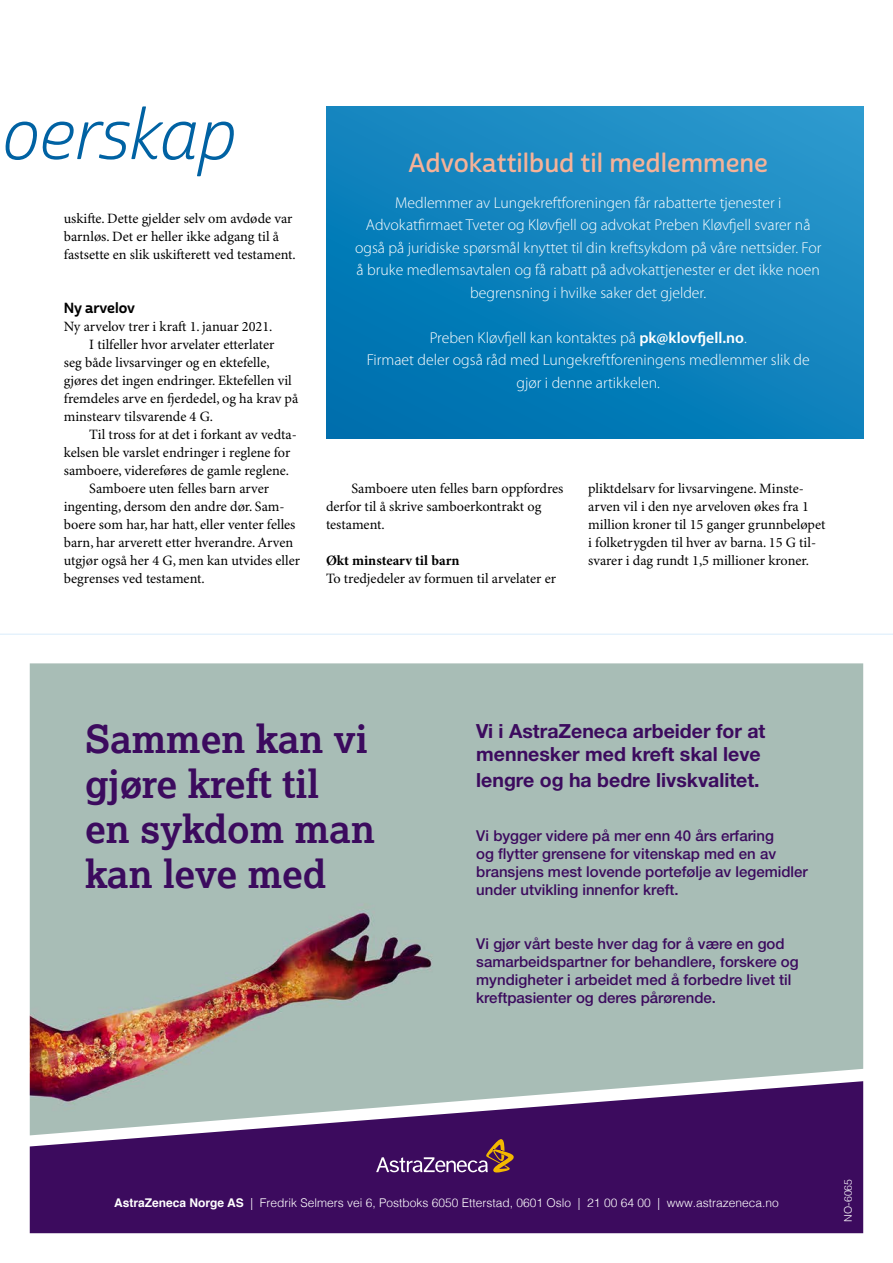
<style>
.page{position:relative;width:893px;height:1263px;background:#fff}
.page>*{position:absolute;margin:0;border:0;box-sizing:border-box;transform-origin:0 0}
.t1{font:69px "Cabrito Sans Nor Boo It";letter-spacing:-.015em;color:#0062a3}
.t2{font:700 38.55px/44.8px "Lexia";color:#3c0b5e}
.t3{font:25.5px "Cabrito Sans Nor Dem";color:#f6b298}
.t4{font:700 19.5px/23.4px "Helvetica Neue LT Pro";color:#3c0b5e}
.t5{font:300 15.75px/22.5px "Myriad Pro";color:#fff;text-align:center}
.t6{font:500 15px/18px "Helvetica Neue LT Pro";color:#3c0b5e}
.t7{font:14.25px/18px "Minion Pro";color:#000}
.t8{font:700 14.25px "Minion Pro";color:#000}
.t9{font:14.25px "Cabrito Sans Nor Bol";color:#000}
.t10{font:300 12px "Helvetica";color:#fff}
.t11{font:300 10.5px "Helvetica";color:#fff}
.s1{font-weight:600}
.s2{font-weight:700}
</style>
<div class="page">
<div style="left:30px;top:663px;width:833px;height:418px;background:#a8bdb6"></div>
<svg style="left:30px;top:1081px;width:833px;height:152px;background:#593575"></svg>
<svg style="left:376px;top:1139px;width:141px;height:33px;background:#60346a"></svg>
<svg style="left:326px;top:106px;width:537px;height:332px;background:#1083bd"></svg>
<hr style="left:0;top:634px;width:893px;height:1px;background:#ddeffc">
<h1 class="t1" style="left:1px;top:93px;width:236px">oerskap</h1>
<p class="t7" style="left:64px;top:210px;width:234px">uskifte. Dette gjelder selv om avdøde var barnløs. Det er heller ikke adgang til å fastsette en slik uskifterett ved testament.</p>
<p class="t9" style="left:64px;top:299px;width:73px">Ny arvelov</p>
<p class="t7" style="left:64px;top:318px;width:210px">Ny arvelov trer i kraft 1. januar 2021.</p>
<p class="t7" style="left:89px;top:336px;width:187px">I tilfeller hvor arvelater etterlater</p>
<p class="t7" style="left:64px;top:354px;width:207px">seg både livsarvinger og en ektefelle,</p>
<p class="t7" style="left:64px;top:372px;width:230px">gjøres det ingen endringer. Ektefellen vil</p>
<p class="t7" style="left:64px;top:390px;width:236px">fremdeles arve en fjerdedel, og ha krav på</p>
<p class="t7" style="left:64px;top:408px;width:151px">minstearv tilsvarende 4 G.</p>
<p class="t7" style="left:89px;top:426px;width:209px">Til tross for at det i forkant av vedta-</p>
<p class="t7" style="left:64px;top:444px;width:228px">kelsen ble varslet endringer i reglene for</p>
<p class="t7" style="left:64px;top:462px;width:227px">samboere, videreføres de gamle reglene.</p>
<p class="t7" style="left:89px;top:480px;width:181px">Samboere uten felles barn arver</p>
<p class="t7" style="left:64px;top:498px;width:222px">ingenting, dersom den andre dør. Sam-</p>
<p class="t7" style="left:64px;top:516px;width:233px">boere som har, har hatt, eller venter felles</p>
<p class="t7" style="left:64px;top:534px;width:231px">barn, har arverett etter hverandre. Arven</p>
<p class="t7" style="left:64px;top:552px;width:238px">utgjør også her 4 G, men kan utvides eller</p>
<p class="t7" style="left:64px;top:570px;width:143px">begrenses ved testament.</p>
<h3 class="t3" style="left:409px;top:148px;width:361px">Advokattilbud til medlemmene</h3>
<p class="t5" style="left:355px;top:191px;width:468px">Medlemmer av Lungekreftforeningen får rabatterte tjenester i Advokatfirmaet Tveter og Kløvfjell og advokat Preben Kløvfjell svarer nå også på juridiske spørsmål knyttet til din kreftsykdom på våre nettsider. For å bruke medlemsavtalen og få rabatt på advokattjenester er det ikke noen begrensning i hvilke saker det gjelder.</p>
<p class="t5" style="left:367px;top:326px;width:444px">Preben Kløvfjell kan kontaktes på <span class="s1">pk@klovfjell.no</span>.<br>Firmaet deler også råd med Lungekreftforeningens medlemmer slik de gjør i denne artikkelen.</p>
<p class="t7" style="left:326px;top:480px;width:239px;text-indent:26px">Samboere uten felles barn oppfordres derfor til å skrive samboerkontrakt og testament.</p>
<p class="t8" style="left:326px;top:552px;width:135px">Økt minstearv til barn</p>
<p class="t7" style="left:326px;top:570px;width:232px">To tredjedeler av formuen til arvelater er</p>
<p class="t7" style="left:588px;top:480px;width:239px">pliktdelsarv for livsarvingene. Minste&shy;arven vil i den nye arveloven økes fra 1 million kroner til 15 ganger grunnbeløpet i folketrygden til hver av barna. 15 G til&shy;svarer i dag rundt 1,5 millioner kroner.</p>
<h2 class="t2" style="left:85px;top:716px;width:291px">Sammen kan vi gjøre kreft til<br>en sykdom man kan leve med</h2>
<h3 class="t4" style="left:476px;top:719px;width:291px">Vi i AstraZeneca arbeider for at mennesker med kreft skal leve</h3>
<h3 class="t4" style="left:476px;top:767px;width:285px">lengre og ha bedre livskvalitet.</h3>
<p class="t6" style="left:476px;top:826px;width:333px">Vi bygger videre på mer enn 40 års erfaring<br>og flytter grensene for vitenskap med en av bransjens mest lovende portefølje av legemidler under utvikling innenfor kreft.</p>
<p class="t6" style="left:476px;top:934px;width:324px">Vi gjør vårt beste hver dag for å være en god samarbeidspartner for behandlere, forskere og myndigheter i arbeidet med å forbedre livet til kreftpasienter og deres pårørende.</p>
<p class="t10" style="left:114px;top:1192px;width:666px"><span class="s2">AstraZeneca Norge AS</span> | Fredrik Selmers vei 6, Postboks 6050 Etterstad, 0601 Oslo | 21 00 64 00 | www.astrazeneca.no</p>
<p class="t11" style="left:839px;top:1221px;width:44px;rotate:-90deg">NO-6065</p>
</div>
